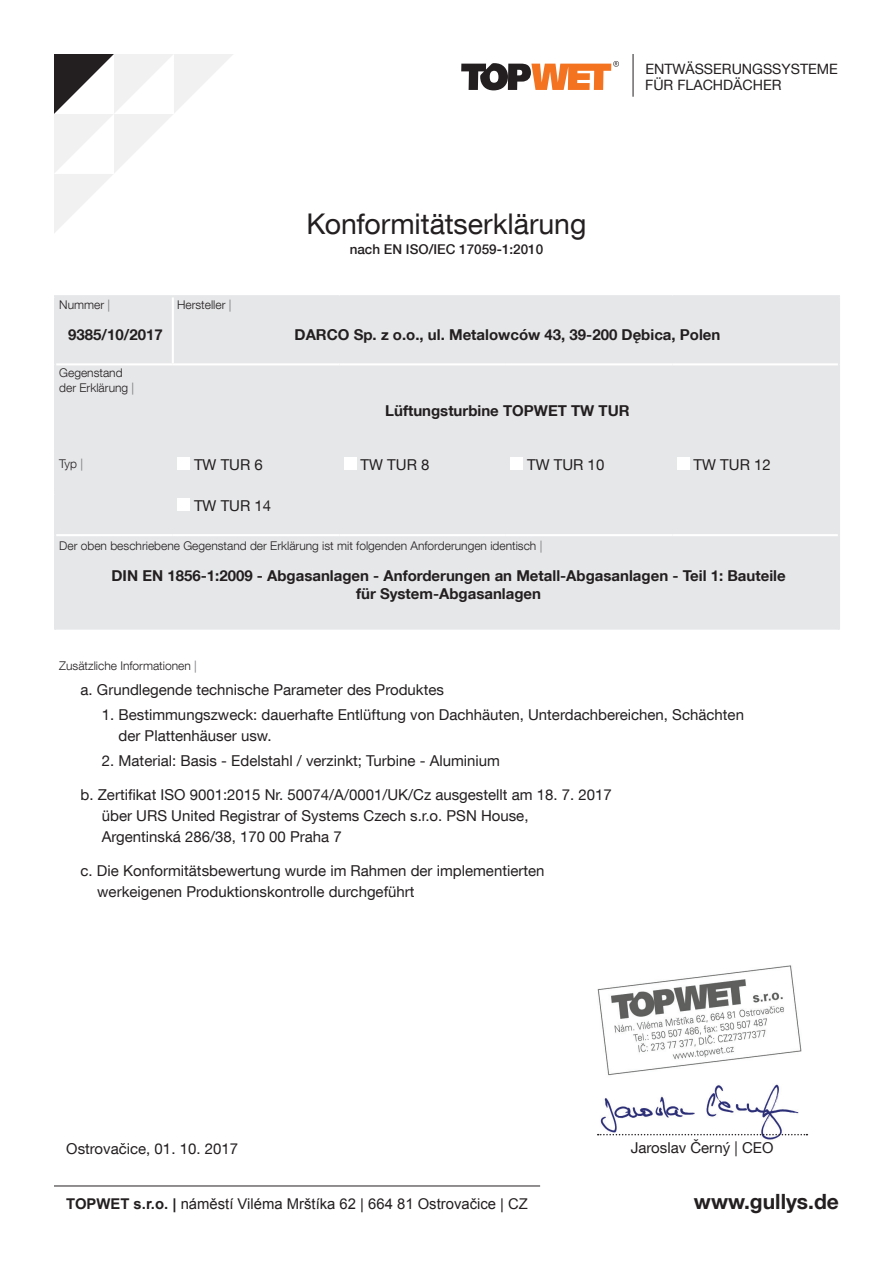
<style>
.page{position:relative;width:893px;height:1263px;background:#fff}
.page>*{position:absolute;margin:0;border:0;box-sizing:border-box;transform-origin:0 0}
.t1{font:28.5px "Helvetica Neue LT Com";letter-spacing:-.005em;color:#231f20}
.t2{font:700 21px "Helvetica Neue LT Com";color:#231f20}
.Text_-_normal{font:15px/21px "Helvetica Neue LT Com";color:#231f20}
.Text_-_normal-2{font:700 15px/18px "Helvetica Neue LT Com";color:#231f20;text-align:center}
.t3{font:14.85px "Arial";color:#231f20}
.t4{font:14.25px/15.8px "Helvetica Neue LT Com";color:#231f20}
.t5{font:500 13.5px "Helvetica Neue LT Com";color:#231f20}
.Text_-_normal-3{font:300 12px/14.4px "Helvetica Neue LT Com";color:#231f20}
.s1{font-weight:400;color:#808285}
.s2{font-weight:700}
</style>
<div class="page">
<img style="left:597px;top:965px;width:212px;height:175px">
<svg style="left:54px;top:54px;width:179px;height:179px"></svg>
<svg style="left:598px;top:1134px;width:209px;height:1px"></svg>
<hr style="left:633px;top:54px;width:1px;height:43px;background:#231f20">
<svg style="left:461px;top:61px;width:158px;height:29px"></svg>
<hr style="left:54px;top:1186px;width:486px;height:1px;background:#231f20">
<div style="left:56px;top:297px;width:782px;height:333px;background:#e6e7e9"></div>
<hr style="left:838px;top:535px;width:2px;height:95px;background:#e6e7e9">
<hr style="left:838px;top:297px;width:2px;height:67px;background:#e6e7e9">
<hr style="left:838px;top:364px;width:2px;height:89px;background:#e6e7e9">
<hr style="left:56px;top:363px;width:117px;height:2px;background:#fff">
<hr style="left:173px;top:363px;width:166px;height:2px;background:#fff">
<hr style="left:339px;top:363px;width:167px;height:2px;background:#fff">
<hr style="left:506px;top:363px;width:166px;height:2px;background:#fff">
<hr style="left:672px;top:363px;width:166px;height:2px;background:#fff">
<hr style="left:56px;top:534px;width:117px;height:2px;background:#fff">
<hr style="left:173px;top:534px;width:166px;height:2px;background:#fff">
<hr style="left:339px;top:534px;width:167px;height:2px;background:#fff">
<hr style="left:506px;top:534px;width:166px;height:2px;background:#fff">
<hr style="left:672px;top:534px;width:166px;height:2px;background:#fff">
<hr style="left:172px;top:297px;width:2px;height:66px;background:#fff">
<hr style="left:54px;top:295px;width:119px;height:2px;background:#e6e7e9">
<hr style="left:54px;top:297px;width:2px;height:67px;background:#e6e7e9">
<hr style="left:173px;top:295px;width:166px;height:2px;background:#e6e7e9">
<hr style="left:339px;top:295px;width:167px;height:2px;background:#e6e7e9">
<hr style="left:506px;top:295px;width:166px;height:2px;background:#e6e7e9">
<hr style="left:672px;top:295px;width:168px;height:2px;background:#e6e7e9">
<hr style="left:54px;top:364px;width:2px;height:89px;background:#e6e7e9">
<hr style="left:54px;top:453px;width:2px;height:41px;background:#e6e7e9">
<hr style="left:54px;top:494px;width:2px;height:41px;background:#e6e7e9">
<hr style="left:838px;top:453px;width:2px;height:41px;background:#e6e7e9">
<hr style="left:838px;top:494px;width:2px;height:41px;background:#e6e7e9">
<hr style="left:54px;top:535px;width:2px;height:95px;background:#e6e7e9">
<div style="left:177px;top:457px;width:13px;height:13px;background:#fff"></div>
<div style="left:344px;top:457px;width:12px;height:13px;background:#fff"></div>
<div style="left:510px;top:457px;width:13px;height:13px;background:#fff"></div>
<div style="left:677px;top:457px;width:12px;height:13px;background:#fff"></div>
<div style="left:177px;top:498px;width:13px;height:13px;background:#fff"></div>
<p class="Text_-_normal-3" style="left:59px;top:297px;width:52px">Nummer <span class="s1">|</span></p>
<p class="Text_-_normal-2" style="left:68px;top:325px;width:96px">9385/10/2017</p>
<p class="Text_-_normal-3" style="left:59px;top:365px;width:76px">Gegenstand der Erklärung <span class="s1">|</span></p>
<p class="Text_-_normal-3" style="left:177px;top:297px;width:56px">Hersteller <span class="s1">|</span></p>
<h1 class="t1" style="left:307px;top:206px;width:281px">Konformitätserklärung</h1>
<p class="t5" style="left:350px;top:241px;width:195px">nach EN ISO/IEC 17059-1:2010</p>
<p class="t4" style="left:645px;top:60px;width:194px">ENTWÄSSERUNGSSYSTEME<br>FÜR FLACHDÄCHER</p>
<p class="Text_-_normal-2" style="left:295px;top:325px;width:427px">DARCO Sp. z o.o., ul. Metalowców 43, 39-200 Dębica, Polen</p>
<p class="Text_-_normal-2" style="left:385px;top:401px;width:246px">Lüftungsturbine TOPWET TW TUR</p>
<p class="Text_-_normal-3" style="left:59px;top:456px;width:25px">Typ <span class="s1">|</span></p>
<p class="Text_-_normal" style="left:194px;top:454px;width:70px">TW TUR 6</p>
<p class="Text_-_normal" style="left:361px;top:454px;width:70px">TW TUR 8</p>
<p class="Text_-_normal" style="left:527px;top:454px;width:79px">TW TUR 10</p>
<p class="Text_-_normal" style="left:694px;top:454px;width:79px">TW TUR 12</p>
<p class="Text_-_normal" style="left:194px;top:495px;width:79px">TW TUR 14</p>
<p class="Text_-_normal-3" style="left:59px;top:538px;width:485px">Der oben beschriebene Gegenstand der Erklärung ist mit folgenden Anforderungen identisch <span class="s1">|</span></p>
<p class="Text_-_normal-2" style="left:112px;top:566px;width:676px">DIN EN 1856-1:2009 - Abgasanlagen - Anforderungen an Metall-Abgasanlagen - Teil 1: Bauteile für System-Abgasanlagen</p>
<p class="Text_-_normal-3" style="left:59px;top:658px;width:139px">Zusätzliche Informationen <span class="s1">|</span></p>
<p class="Text_-_normal" style="left:81px;top:679px;width:365px">a. Grundlegende technische Parameter des Produktes</p>
<p class="Text_-_normal" style="left:119px;top:704px;width:627px;text-indent:-17px">1. Bestimmungszweck: dauerhafte Entlüftung von Dachhäuten, Unterdachbereichen, Schächten der Plattenhäuser usw.</p>
<p class="Text_-_normal" style="left:102px;top:750px;width:400px">2. Material: Basis - Edelstahl / verzinkt; Turbine - Aluminium</p>
<p class="Text_-_normal" style="left:81px;top:784px;width:533px">b. Zertifikat ISO 9001:2015 Nr. 50074/A/0001/UK/Cz ausgestellt am 18. 7. 2017</p>
<p class="Text_-_normal" style="left:102px;top:805px;width:428px">über URS United Registrar of Systems Czech s.r.o. PSN House,</p>
<p class="Text_-_normal" style="left:102px;top:826px;width:241px">Argentinská 286/38, 170 00 Praha 7</p>
<p class="Text_-_normal" style="left:97px;top:860px;width:449px;text-indent:-17px">c. Die Konformitätsbewertung wurde im Rahmen der implementierten werkeigenen Produktionskontrolle durchgeführt</p>
<p class="Text_-_normal" style="left:66px;top:1137px;width:173px">Ostrovačice, 01. 10. 2017</p>
<p class="Text_-_normal" style="left:631px;top:1137px;width:144px">Jaroslav Černý | CEO</p>
<p class="t3" style="left:66px;top:1194px;width:463px"><span class="s2">TOPWET s.r.o. |</span> náměstí Viléma Mrštíka 62 | 664 81 Ostrovačice | CZ</p>
<h2 class="t2" style="left:694px;top:1188px;width:146px">www.gullys.de</h2>
</div>
